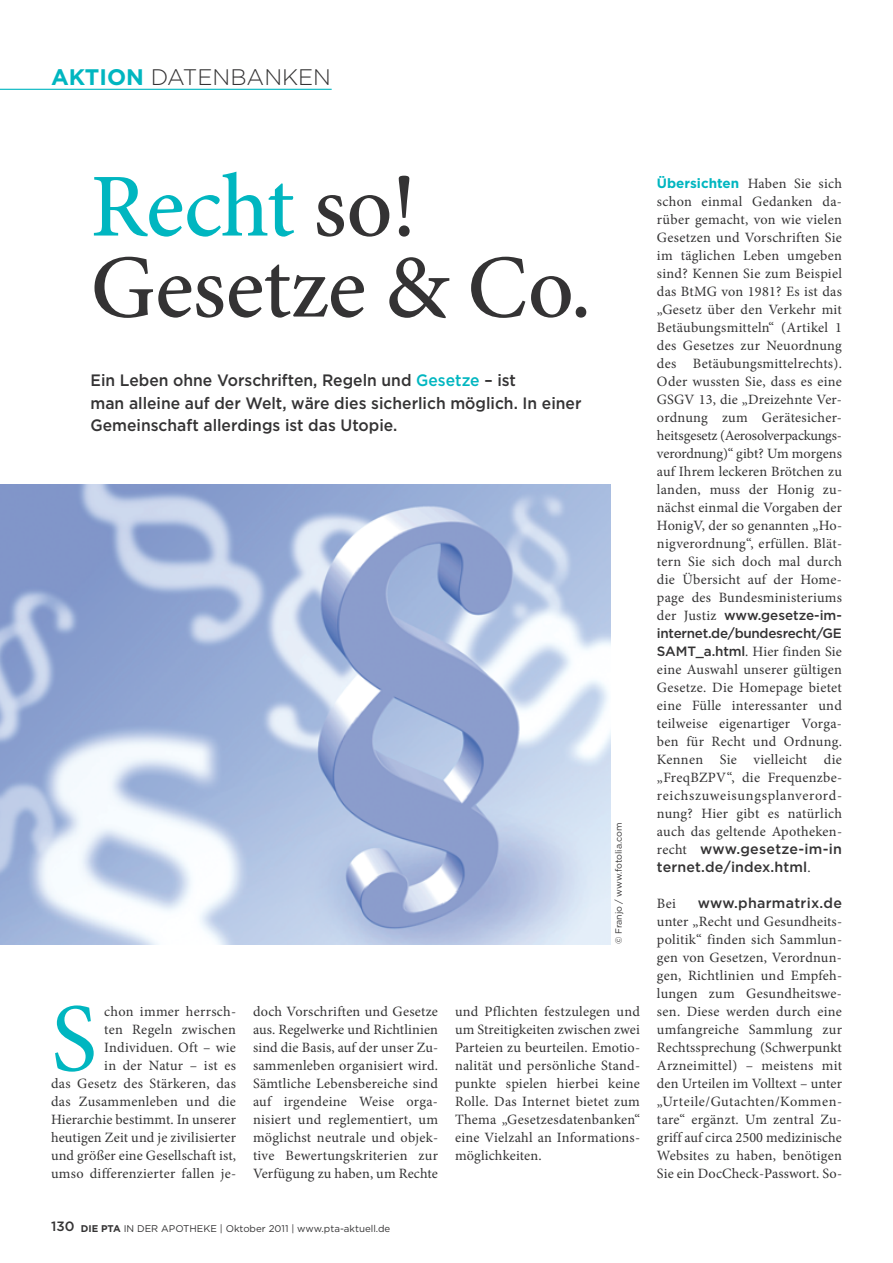
<style>
.page{position:relative;width:893px;height:1263px;background:#fff}
.page>*{position:absolute;margin:0;border:0;box-sizing:border-box;transform-origin:0 0}
.t1{font:97.35px "Minion Pro";color:#00b6c0}
.t2{font:500 90px/81px "Minion Pro";letter-spacing:-.01em;color:#343334}
.t3{font:300 22.5px "Gotham";color:#343334}
.t4{font:500 16.5px/22.5px "Gotham";color:#343334;scale:.95 1}
.t5{font:14.25px/18px "Minion Pro";letter-spacing:.015em;color:#343334;text-align:justify}
.t6{font:500 14.25px/18px "Gotham";letter-spacing:.01em;color:#343334}
.t7{font:500 13.5px/18px "Gotham";letter-spacing:-.02em;color:#343334}
.t8{font:9.75px "Gotham";color:#343334}
.t9{font:9px "Gotham";color:#343334}
.s1{font-weight:700;color:#00b6c0}
.s2{color:#00b6c0}
.s3{font-weight:500;font-size:13.5px}
.s4{font-weight:700}
.s5{font-family:"Gotham";font-weight:700;font-size:13.5px;color:#00b6c0}
.s6{font-family:"Minion Pro";font-weight:400;font-size:14.25px}
.s7{font-family:"Gotham";font-weight:500;font-size:13.5px}
.s8{font-family:"Minion Pro";font-weight:400}
</style>
<div class="page">
<hr style="left:0;top:89px;width:332px;height:1px;background:#00b6c0">
<img style="left:0;top:485px;width:611px;height:459px">
<h3 class="t3" style="left:51px;top:68px;width:281px"><span class="s1">AKTION</span> DATENBANKEN</h3>
<h2 class="t2" style="left:91px;top:164px;width:502px"><span class="s2">Recht</span> so!<br>Gesetze &amp; Co.</h2>
<p class="t4" style="left:91px;top:370px;width:518px">Ein Leben ohne Vorschriften, Regeln und <span class="s2">Gesetze</span> – ist<br>man alleine auf der Welt, wäre dies sicherlich möglich. In einer<br>Gemeinschaft allerdings ist das Utopie.</p>
<p class="t9" style="left:615px;top:944px;width:123px;rotate:-90deg">© Franjo / www.fotolia.com</p>
<h1 class="t1" style="left:51px;top:1001px;width:48px">S</h1>
<p class="t5" style="left:51px;top:1004px;width:187px;text-align:right">chon immer herrsch-<br>ten Regeln zwischen<br>Individuen. Oft – wie<br>in der Natur – ist es<br>das Gesetz des Stärkeren, das das Zusammenleben und die<br>Hierarchie bestimmt. In unserer heutigen Zeit und je zivilisierter und größer eine Gesellschaft ist, umso differenzierter fallen je-</p>
<p class="t5" style="left:253px;top:1004px;width:187px">doch Vorschriften und Gesetze aus. Regelwerke und Richtlinien sind die Basis, auf der unser Zu&shy;sammenleben organisiert wird.<br>Sämtliche Lebensbereiche sind auf irgendeine Weise orga&shy;nisiert und reglementiert, um möglichst neutrale und objek&shy;tive Bewertungskriterien zur Verfügung zu haben, um Rechte</p>
<p class="t5" style="left:455px;top:1004px;width:187px">und Pflichten festzulegen und um Streitigkeiten zwischen zwei Parteien zu beurteilen. Emotio&shy;nalität und persönliche Stand&shy;punkte spielen hierbei keine Rolle. Das Internet bietet zum Thema „Gesetzesdatenbanken“ eine Vielzahl an Informations&shy;möglichkeiten.</p>
<p class="t8" style="left:51px;top:1225px;width:341px"><span class="s3">130</span> <span class="s4">DIE PTA</span> IN DER APOTHEKE | Oktober 2011 | www.pta-aktuell.de</p>
<p class="t5" style="left:657px;top:176px;width:187px"><span class="s5">Übersichten</span> Haben Sie sich schon einmal Gedanken da&shy;r über gemacht, von wie vielen Gesetzen und Vorschriften Sie im täglichen Leben umgeben sind? Kennen Sie zum Beispiel das BtMG von 1981? Es ist das „Gesetz über den Verkehr mit Betäubungsmitteln“ (Artikel 1 des Gesetzes zur Neuordnung des Betäubungsmittelrechts).<br>Oder wussten Sie, dass es eine GSGV 13, die „Dreizehnte Ver&shy;ordnung zum Gerätesicher&shy;heitsgesetz (Aerosolverpackungs&shy;verordnung)“ gibt? Um morgens auf Ihrem leckeren Brötchen zu landen, muss der Honig zu&shy;nächst einmal die Vorgaben der HonigV, der so genannten „Ho&shy;nigverordnung“, erfüllen. Blät&shy;tern Sie sich doch mal durch die Übersicht auf der Home&shy;page des Bundesministeriums</p>
<p class="t7" style="left:657px;top:607px;width:186px"><span class="s6">der Justiz</span> www.gesetze-im&shy;internet.de/bundesrecht/GE</p>
<p class="t5" style="left:657px;top:644px;width:187px"><span class="s7">SAMT_a.html</span>. Hier finden Sie eine Auswahl unserer gültigen Gesetze. Die Homepage bietet eine Fülle interessanter und teilweise eigenartiger Vorga&shy;ben für Recht und Ordnung.<br>Kennen Sie vielleicht die „FreqBZPV“, die Frequenzbe&shy;reichszuweisungsplanverord&shy;nung? Hier gibt es natürlich auch das geltende Apotheken-</p>
<p class="t6" style="left:657px;top:841px;width:186px"><span class="s8">recht</span> www.gesetze-im-in ternet.de/index.html<span class="s8">.</span></p>
<p class="t5" style="left:657px;top:896px;width:21px">Bei</p>
<p class="t6" style="left:698px;top:895px;width:146px">www.pharmatrix.de</p>
<p class="t5" style="left:657px;top:914px;width:187px">unter „Recht und Gesundheits&shy;politik“ finden sich Sammlun&shy;gen von Gesetzen, Verordnun&shy;gen, Richtlinien und Empfeh&shy;lungen zum Gesundheitswe&shy;sen. Diese werden durch eine umfangreiche Sammlung zur Rechtssprechung (Schwerpunkt Arzneimittel) – meistens mit den Urteilen im Volltext – unter „Urteile/Gutachten/Kommen&shy;tare“ ergänzt. Um zentral Zu&shy;griff auf circa 2500 medizinische Websites zu haben, benötigen Sie ein DocCheck-Passwort. So-</p>
</div>
